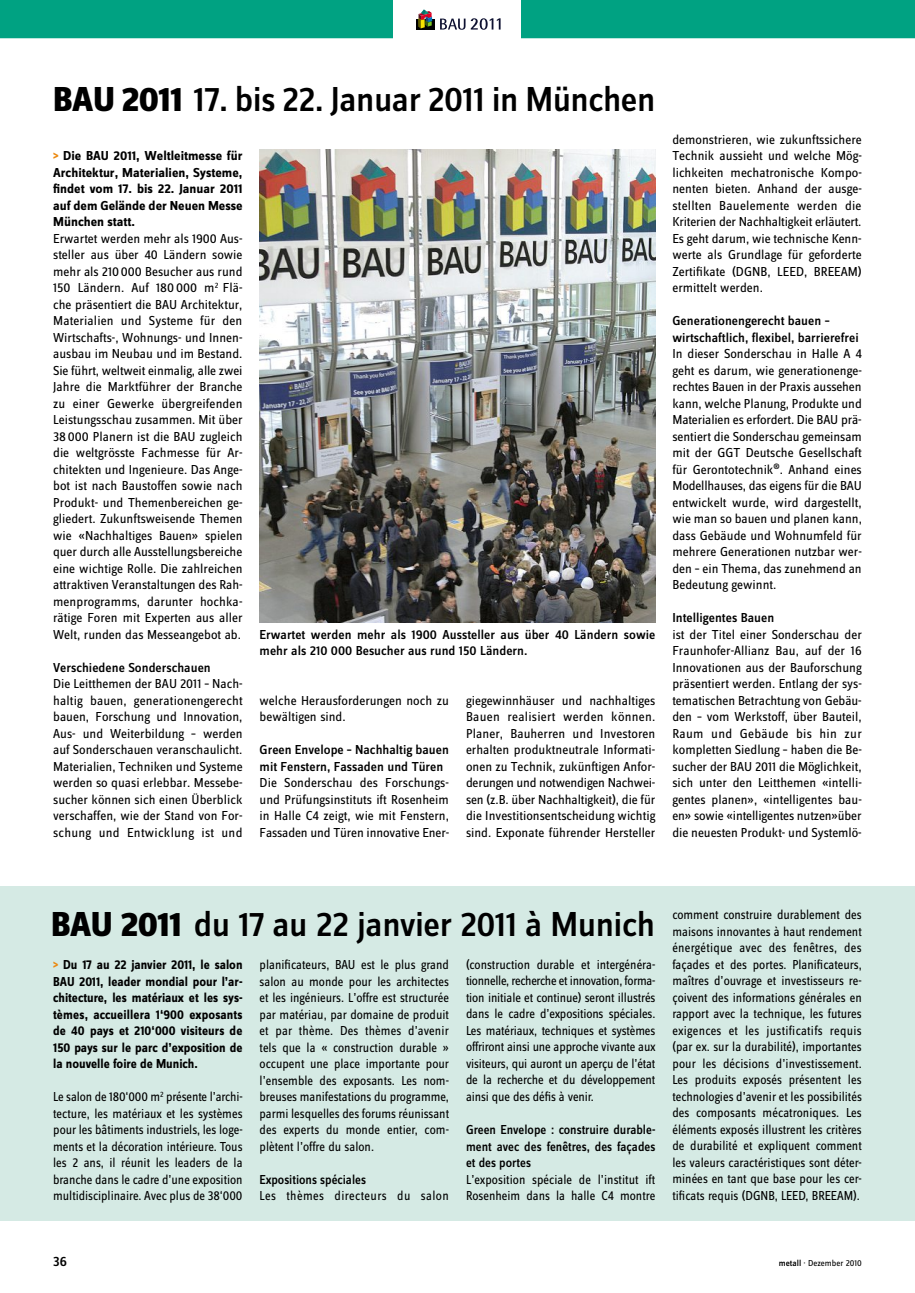
<style>
.page{position:relative;width:915px;height:1293px;background:#fff}
.page>*{position:absolute;margin:0;border:0;box-sizing:border-box;transform-origin:0 0}
.t1{font:36px "Zine Sans Dis Medium Roman OV HQSDMC";letter-spacing:-.015em;color:#000}
.t2{font:14.25px "Zine Sans Dis Medium Roman OV HQSDMC";color:#000}
.t3{font:13.5px/16.5px "Zine Sans Dis Regular Roman OV QQSDMC";color:#000;text-align:justify}
.t4{font:13.5px/16.5px "Zine Sans Dis Regular Roman OV QQSDMC";color:#000;text-align:justify;scale:.94 1}
.t5{font:13.5px/16.5px "Zine Sans Dis Medium Roman OV HQSDMC";color:#000}
.t6{font:13.5px/16.5px "Zine Sans Dis Bold Roman OV IQSDMC";color:#000;text-align:justify;scale:.94 1}
.t7{font:13.5px/16.5px "Zine Sans Dis Bold Roman OV IQSDMC";color:#000;text-align:justify}
.t8{font:13.5px/16.5px "Zine Sans Dis Medium Roman OV HQSDMC";color:#000;text-align:justify;scale:.94 1}
.t9{font:13.5px "Zine Sans Dis Regular Roman OV QQSDMC";letter-spacing:.03em;color:#000;scale:.94 1}
.t10{font:9px "Zine Sans Dis Regular Roman OV QQSDMC";color:#000}
.s1{font-family:"Zine Sans Dis X Bold Roman OV STSDMC"}
.s2{color:#eb880e}
.s3{font-family:"Zine Sans Dis Medium Roman OV HQSDMC"}
</style>
<div class="page">
<div style="left:0;top:886px;width:914px;height:334px;background:#d5eae4"></div>
<img style="left:259px;top:150px;width:396px;height:472px">
<svg style="left:0;top:0;width:915px;height:38px;background:#20ab90"></svg>
<h1 class="t1" style="left:53px;top:85px;width:603px"><span class="s1">BAU 2011</span> 17. bis 22. Januar 2011 in münchen</h1>
<p class="t7" style="left:53px;top:150px;width:191px"><span class="s2">&gt;</span> Die bAU 2011, Weltleitmesse für Architektur, materialien, Systeme, findet vom 17. bis 22. Januar 2011 auf dem Gelände der Neuen messe münchen statt.</p>
<p class="t3" style="left:53px;top:230px;width:191px">Erwartet werden mehr als 1900 Aus&shy;steller aus über 40 Ländern sowie mehr als 210000 Besucher aus rund 150 Ländern. Auf 180 000 m<sup>2</sup> Flä&shy;che präsentiert die BAU Architektur, Materialien und Systeme für den Wirtschafts-, Wohnungs- und Innen&shy;ausbau im Neubau und im Bestand.<br>Sie führt, weltweit einmalig, alle zwei Jahre die Marktführer der Branche zu einer Gewerke übergreifenden Leistungsschau zusammen. Mit über 38000 Planern ist die BAU zugleich die weltgrösste Fachmesse für Ar&shy;chitekten und Ingenieure. Das Ange&shy;bot ist nach Baustoffen sowie nach Produkt- und Themenbereichen ge&shy;gliedert. Zukunftsweisende Themen wie «Nachhaltiges Bauen» spielen quer durch alle Ausstellungsbereiche eine wichtige Rolle. Die zahlreichen attraktiven Veranstaltungen des Rah&shy;menprogramms, darunter hochka&shy;rätige Foren mit Experten aus aller Welt, runden das Messeangebot ab.</p>
<p class="t5" style="left:53px;top:660px;width:159px">verschiedene sonderschauen</p>
<p class="t3" style="left:53px;top:675px;width:191px">Die Leitthemen der BAU 2011 – Nach&shy;haltig bauen, generationengerecht bauen, Forschung und Innovation, Aus- und Weiterbildung – werden auf Sonderschauen veranschaulicht.<br>Materialien, Techniken und Systeme werden so quasi erlebbar. Messebe&shy;sucher können sich einen Überblick verschaffen, wie der Stand von For&shy;schung und Entwicklung ist und</p>
<p class="t5" style="left:259px;top:627px;width:397px">erwartet werden mehr als 1900 aussteller aus über 40 ländern sowie mehr als 210 000 Besucher aus rund 150 ländern.</p>
<p class="t3" style="left:259px;top:692px;width:191px">welche Herausforderungen noch zu bewältigen sind.</p>
<p class="t5" style="left:259px;top:743px;width:191px">green envelope – nachhaltig bauen mit Fenstern, Fassaden und türen</p>
<p class="t3" style="left:259px;top:774px;width:191px">Die Sonderschau des Forschungs&shy;und Prüfungsinstituts ift Rosenheim in Halle C4 zeigt, wie mit Fenstern, Fassaden und Türen innovative Ener-</p>
<p class="t3" style="left:466px;top:692px;width:191px">giegewinnhäuser und nachhaltiges Bauen realisiert werden können.<br>Planer, Bauherren und Investoren erhalten produktneutrale Informati&shy;onen zu Technik, zukünftigen Anfor&shy;derungen und notwendigen Nachwei&shy;sen (z.B. über Nachhaltigkeit), die für die Investitionsentscheidung wichtig sind. Exponate führender Hersteller</p>
<p class="t3" style="left:672px;top:131px;width:191px">demonstrieren, wie zukunftssichere Technik aussieht und welche Mög&shy;lichkeiten mechatronische Kompo&shy;nenten bieten. Anhand der ausge&shy;stellten Bauelemente werden die Kriterien der Nachhaltigkeit erläutert.<br>Es geht darum, wie technische Kenn&shy;werte als Grundlage für geforderte Zertifikate (DGNB, LEED, BREEAM) ermittelt werden.</p>
<p class="t5" style="left:672px;top:314px;width:188px">generationengerecht bauen – wirtschaftlich, flexibel, barrierefrei</p>
<p class="t3" style="left:672px;top:345px;width:191px">In dieser Sonderschau in Halle A 4 geht es darum, wie generationenge&shy;rechtes Bauen in der Praxis aussehen kann, welche Planung, Produkte und Materialien es erfordert. Die BAU prä&shy;sentiert die Sonderschau gemeinsam mit der GGT Deutsche Gesellschaft für Gerontotechnik<sup>®</sup>. Anhand eines Modellhauses, das eigens für die BAU entwickelt wurde, wird dargestellt, wie man so bauen und planen kann, dass Gebäude und Wohnumfeld für mehrere Generationen nutzbar wer&shy;den – ein Thema, das zunehmend an Bedeutung gewinnt.</p>
<p class="t5" style="left:672px;top:611px;width:103px">intelligentes Bauen</p>
<p class="t3" style="left:672px;top:626px;width:191px">ist der Titel einer Sonderschau der Fraunhofer-Allianz Bau, auf der 16<br>Innovationen aus der Bauforschung präsentiert werden. Entlang der sys&shy;tematischen Betrachtung von Gebäu&shy;den – vom Werkstoff, über Bauteil, Raum und Gebäude bis hin zur kompletten Siedlung – haben die Be&shy;sucher der BAU 2011 die Möglichkeit, sich unter den Leitthemen «intelli&shy;gentes planen», «intelligentes bau&shy;en» sowie «intelligentes nutzen»über die neuesten Produkt- und Systemlö-</p>
<h1 class="t1" style="left:51px;top:910px;width:605px"><span class="s1">BAU 2011</span> du 17 au 22 janvier 2011 à munich</h1>
<p class="t6" style="left:53px;top:958px;width:203px"><span class="s2">&gt;</span> Du 17 au 22 janvier 2011, le salon bAU 2011, leader mondial pour l’ar&shy;chitecture, les matériaux et les sys&shy;tèmes, accueillera 1‘900 exposants de 40 pays et 210‘000 visiteurs de 150 pays sur le parc d’exposition de la nouvelle foire de munich.</p>
<p class="t4" style="left:53px;top:1088px;width:203px">Le salon de 180‘000 m<sup>2</sup> présente l’archi&shy;tecture, les matériaux et les systèmes pour les bâtiments industriels, les loge&shy;ments et la décoration intérieure. Tous les 2 ans, il réunit les leaders de la branche dans le cadre d’une exposition multidisciplinaire. Avec plus de 38‘000</p>
<p class="t4" style="left:466px;top:956px;width:203px">(construction durable et intergénéra&shy;tionnelle, recherche et innovation, forma&shy;tion initiale et continue) seront illustrés dans le cadre d’expositions spéciales.<br>Les matériaux, techniques et systèmes offriront ainsi une approche vivante aux visiteurs, qui auront un aperçu de l’état de la recherche et du développement ainsi que des défis à venir.</p>
<p class="t8" style="left:466px;top:1122px;width:203px">green envelope : construire durable&shy;ment avec des fenêtres, des façades et des portes</p>
<p class="t4" style="left:466px;top:1170px;width:203px">L’exposition spéciale de l’institut ift<br>Rosenheim dans la halle C4 montre</p>
<p class="t4" style="left:259px;top:956px;width:203px">planificateurs, BAU est le plus grand salon au monde pour les architectes et les ingénieurs. L’offre est structurée par matériau, par domaine de produit et par thème. Des thèmes d’avenir tels que la « construction durable » occupent une place importante pour l’ensemble des exposants. Les nom&shy;breuses manifestations du programme, parmi lesquelles des forums réunissant des experts du monde entier, com&shy;plètent l’offre du salon.</p>
<p class="t8" style="left:259px;top:1172px;width:115px">expositions spéciales</p>
<p class="t9" style="left:259px;top:1187px;width:203px">Les thèmes directeurs du salon</p>
<p class="t4" style="left:672px;top:906px;width:203px">comment construire durablement des maisons innovantes à haut rendement énergétique avec des fenêtres, des façades et des portes. Planificateurs, maîtres d’ouvrage et investisseurs re&shy;çoivent des informations générales en rapport avec la technique, les futures exigences et les justificatifs requis (par ex. sur la durabilité), importantes pour les décisions d’investissement.<br>Les produits exposés présentent les technologies d’avenir et les possibilités des composants mécatroniques. Les éléments exposés illustrent les critères de durabilité et expliquent comment les valeurs caractéristiques sont déter&shy;minées en tant que base pour les cer&shy;tificats requis (DGNB, LEED, BREEAM).</p>
<p class="t2" style="left:53px;top:1256px;width:15px">36</p>
<p class="t10" style="left:778px;top:1257px;width:84px"><span class="s3">metall</span> · Dezember 2010</p>
</div>
